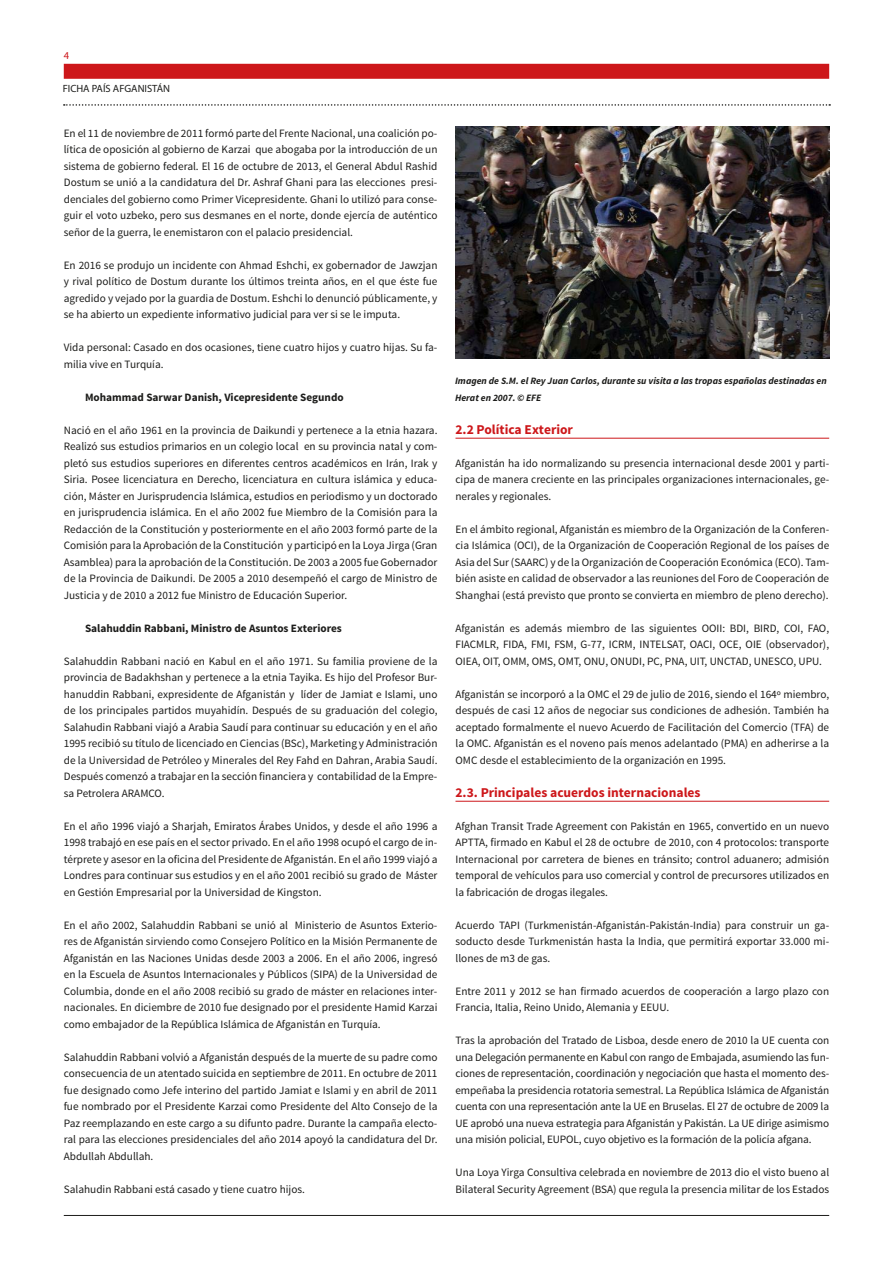
<style>
.page{position:relative;width:893px;height:1263px;background:#fff}
.page>*{position:absolute;margin:0;border:0;box-sizing:border-box;transform-origin:0 0}
.TITULO_2º_NIVEL{font:700 13.5px "Source Sans Pro";color:#cd171a}
.TEXTO_NORMAL{font:11.25px/16.5px "Source Sans Pro";color:#1d1d1b;text-align:justify}
.TITULO_4º_NIVEL{font:700 11.25px "Source Sans Pro";color:#1d1d1b}
.t1{font:10.5px "Myriad Pro";color:#1d1d1b}
.t2{font:10.5px "Myriad Pro";color:#cd171a}
.TEXTO_PIE_DE_FOTO{font:italic 700 9.75px/16.5px "Source Sans Pro";color:#1d1d1b}
</style>
<div class="page">
<div style="left:64px;top:64px;width:765px;height:15px;background:#cd171a"></div>
<hr style="left:64px;top:1215px;width:765px;height:1px;background:#1d1d1b">
<svg style="left:64px;top:104px;width:766px;height:2px"></svg>
<hr style="left:455px;top:438px;width:374px;height:1px;background:#cd171a">
<hr style="left:455px;top:801px;width:374px;height:1px;background:#cd171a">
<img style="left:455px;top:127px;width:375px;height:231px">
<p class="t2" style="left:64px;top:49px;width:7px">4</p>
<p class="t1" style="left:63px;top:82px;width:109px">FICHA PAÍS AFGANISTÁN</p>
<p class="TEXTO_NORMAL" style="left:64px;top:125px;width:375px">En el 11 de noviembre de 2011 formó parte del Frente Nacional, una coalición po&shy;lítica de oposición al gobierno de Karzai que abogaba por la introducción de un sistema de gobierno federal. El 16 de octubre de 2013, el General Abdul Rashid Dostum se unió a la candidatura del Dr. Ashraf Ghani para las elecciones presi&shy;denciales del gobierno como Primer Vicepresidente. Ghani lo utilizó para conse&shy;guir el voto uzbeko, pero sus desmanes en el norte, donde ejercía de auténtico señor de la guerra, le enemistaron con el palacio presidencial.</p>
<p class="TEXTO_NORMAL" style="left:64px;top:257px;width:375px">En 2016 se produjo un incidente con Ahmad Eshchi, ex gobernador de Jawzjan y rival político de Dostum durante los últimos treinta años, en el que éste fue agredido y vejado por la guardia de Dostum. Eshchi lo denunció públicamente, y se ha abierto un expediente informativo judicial para ver si se le imputa.</p>
<p class="TEXTO_NORMAL" style="left:64px;top:339px;width:375px">Vida personal: Casado en dos ocasiones, tiene cuatro hijos y cuatro hijas. Su fa&shy;milia vive en Turquía.</p>
<p class="TITULO_4º_NIVEL" style="left:85px;top:390px;width:260px">Mohammad Sarwar Danish, Vicepresidente Segundo</p>
<p class="TEXTO_NORMAL" style="left:64px;top:422px;width:375px">Nació en el año 1961 en la provincia de Daikundi y pertenece a la etnia hazara.<br>Realizó sus estudios primarios en un colegio local en su provincia natal y com&shy;pletó sus estudios superiores en diferentes centros académicos en Irán, Irak y Siria. Posee licenciatura en Derecho, licenciatura en cultura islámica y educa&shy;ción, Máster en Jurisprudencia Islámica, estudios en periodismo y un doctorado en jurisprudencia islámica. En el año 2002 fue Miembro de la Comisión para la Redacción de la Constitución y posteriormente en el año 2003 formó parte de la Comisión para la Aprobación de la Constitución y participó en la Loya Jirga (Gran Asamblea) para la aprobación de la Constitución. De 2003 a 2005 fue Gobernador de la Provincia de Daikundi. De 2005 a 2010 desempeñó el cargo de Ministro de Justicia y de 2010 a 2012 fue Ministro de Educación Superior.</p>
<p class="TITULO_4º_NIVEL" style="left:85px;top:621px;width:258px">Salahuddin Rabbani, Ministro de Asuntos Exteriores</p>
<p class="TEXTO_NORMAL" style="left:64px;top:653px;width:375px">Salahuddin Rabbani nació en Kabul en el año 1971. Su familia proviene de la provincia de Badakhshan y pertenece a la etnia Tayika. Es hijo del Profesor Bur&shy;hanuddin Rabbani, expresidente de Afganistán y líder de Jamiat e Islami, uno de los principales partidos muyahidín. Después de su graduación del colegio, Salahudin Rabbani viajó a Arabia Saudí para continuar su educación y en el año 1995 recibió su título de licenciado en Ciencias (BSc), Marketing y Administración de la Universidad de Petróleo y Minerales del Rey Fahd en Dahran, Arabia Saudí.<br>Después comenzó a trabajar en la sección financiera y contabilidad de la Empre&shy;sa Petrolera ARAMCO.</p>
<p class="TEXTO_NORMAL" style="left:64px;top:818px;width:375px">En el año 1996 viajó a Sharjah, Emiratos Árabes Unidos, y desde el año 1996 a 1998 trabajó en ese país en el sector privado. En el año 1998 ocupó el cargo de in&shy;térprete y asesor en la oficina del Presidente de Afganistán. En el año 1999 viajó a Londres para continuar sus estudios y en el año 2001 recibió su grado de Máster en Gestión Empresarial por la Universidad de Kingston.</p>
<p class="TEXTO_NORMAL" style="left:64px;top:917px;width:375px">En el año 2002, Salahuddin Rabbani se unió al Ministerio de Asuntos Exterio&shy;res de Afganistán sirviendo como Consejero Político en la Misión Permanente de Afganistán en las Naciones Unidas desde 2003 a 2006. En el año 2006, ingresó en la Escuela de Asuntos Internacionales y Públicos (SIPA) de la Universidad de Columbia, donde en el año 2008 recibió su grado de máster en relaciones inter&shy;nacionales. En diciembre de 2010 fue designado por el presidente Hamid Karzai como embajador de la República Islámica de Afganistán en Turquía.</p>
<p class="TEXTO_NORMAL" style="left:64px;top:1049px;width:375px">Salahuddin Rabbani volvió a Afganistán después de la muerte de su padre como consecuencia de un atentado suicida en septiembre de 2011. En octubre de 2011 fue designado como Jefe interino del partido Jamiat e Islami y en abril de 2011 fue nombrado por el Presidente Karzai como Presidente del Alto Consejo de la Paz reemplazando en este cargo a su difunto padre. Durante la campaña electo&shy;ral para las elecciones presidenciales del año 2014 apoyó la candidatura del Dr.<br>Abdullah Abdullah.</p>
<p class="TEXTO_NORMAL" style="left:64px;top:1181px;width:243px">Salahudin Rabbani está casado y tiene cuatro hijos.</p>
<p class="TEXTO_PIE_DE_FOTO" style="left:455px;top:372px;width:373px">Imagen de S.M. el Rey Juan Carlos, durante su visita a las tropas españolas destinadas en<br>Herat en 2007. © EFE</p>
<p class="TITULO_2º_NIVEL" style="left:455px;top:420px;width:119px">2.2 Política Exterior</p>
<p class="TEXTO_NORMAL" style="left:455px;top:455px;width:375px">Afganistán ha ido normalizando su presencia internacional desde 2001 y parti&shy;cipa de manera creciente en las principales organizaciones internacionales, ge&shy;nerales y regionales.</p>
<p class="TEXTO_NORMAL" style="left:455px;top:521px;width:375px">En el ámbito regional, Afganistán es miembro de la Organización de la Conferen&shy;cia Islámica (OCI), de la Organización de Cooperación Regional de los países de Asia del Sur (SAARC) y de la Organización de Cooperación Económica (ECO). Tam&shy;bién asiste en calidad de observador a las reuniones del Foro de Cooperación de Shanghai (está previsto que pronto se convierta en miembro de pleno derecho).</p>
<p class="TEXTO_NORMAL" style="left:455px;top:620px;width:375px">Afganistán es además miembro de las siguientes OOII: BDI, BIRD, COI, FAO, FIACMLR, FIDA, FMI, FSM, G-77, ICRM, INTELSAT, OACI, OCE, OIE (observador), OIEA, OIT, OMM, OMS, OMT, ONU, ONUDI, PC, PNA, UIT, UNCTAD, UNESCO, UPU.</p>
<p class="TEXTO_NORMAL" style="left:455px;top:686px;width:375px">Afganistán se incorporó a la OMC el 29 de julio de 2016, siendo el 164º miembro, después de casi 12 años de negociar sus condiciones de adhesión. También ha aceptado formalmente el nuevo Acuerdo de Facilitación del Comercio (TFA) de la OMC. Afganistán es el noveno país menos adelantado (PMA) en adherirse a la OMC desde el establecimiento de la organización en 1995.</p>
<p class="TITULO_2º_NIVEL" style="left:455px;top:783px;width:247px">2.3. Principales acuerdos internacionales</p>
<p class="TEXTO_NORMAL" style="left:455px;top:818px;width:375px">Afghan Transit Trade Agreement con Pakistán en 1965, convertido en un nuevo APTTA, firmado en Kabul el 28 de octubre de 2010, con 4 protocolos: transporte Internacional por carretera de bienes en tránsito; control aduanero; admisión temporal de vehículos para uso comercial y control de precursores utilizados en la fabricación de drogas ilegales.</p>
<p class="TEXTO_NORMAL" style="left:455px;top:917px;width:375px">Acuerdo TAPI (Turkmenistán-Afganistán-Pakistán-India) para construir un ga&shy;soducto desde Turkmenistán hasta la India, que permitirá exportar 33.000 mi&shy;llones de m3 de gas.</p>
<p class="TEXTO_NORMAL" style="left:455px;top:983px;width:375px">Entre 2011 y 2012 se han firmado acuerdos de cooperación a largo plazo con<br>Francia, Italia, Reino Unido, Alemania y EEUU.</p>
<p class="TEXTO_NORMAL" style="left:455px;top:1032px;width:375px">Tras la aprobación del Tratado de Lisboa, desde enero de 2010 la UE cuenta con una Delegación permanente en Kabul con rango de Embajada, asumiendo las fun&shy;ciones de representación, coordinación y negociación que hasta el momento des&shy;empeñaba la presidencia rotatoria semestral. La República Islámica de Afganistán cuenta con una representación ante la UE en Bruselas. El 27 de octubre de 2009 la UE aprobó una nueva estrategia para Afganistán y Pakistán. La UE dirige asimismo una misión policial, EUPOL, cuyo objetivo es la formación de la policía afgana.</p>
<p class="TEXTO_NORMAL" style="left:455px;top:1164px;width:375px">Una Loya Yirga Consultiva celebrada en noviembre de 2013 dio el visto bueno al<br>Bilateral Security Agreement (BSA) que regula la presencia militar de los Estados</p>
</div>
